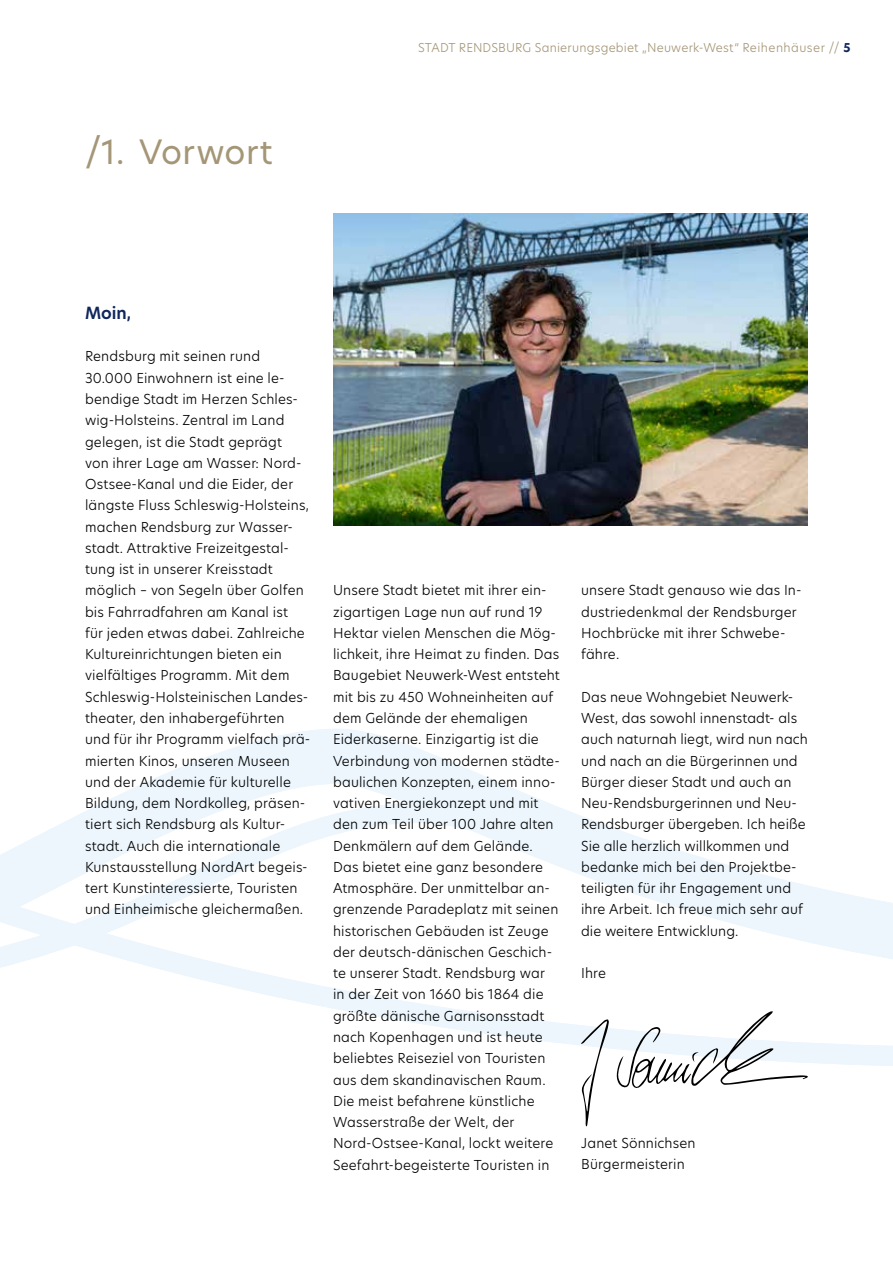
<style>
.page{position:relative;width:893px;height:1263px;background:#fff}
.page>*{position:absolute;margin:0;border:0;box-sizing:border-box;transform-origin:0 0}
.t1{font:33px "New Hero";letter-spacing:.015em;color:#a49676}
.t2{font:600 16.5px "New Hero";color:#10275c}
.t3{font:300 13.5px/21.3px "New Hero";letter-spacing:.01em;color:#000}
.t4{font:300 12px "New Hero";letter-spacing:.015em;color:#a49676}
.s1{font-weight:700;color:#10275c}
</style>
<div class="page">
<svg style="left:103px;top:729px;width:445px;height:74px;fill:#ecf6fc"></svg>
<div style="left:0;top:803px;width:893px;height:215px;background:linear-gradient(to right,#f2f9fd,#fdfeff)"></div>
<svg style="left:0;top:851px;width:893px;height:215px"></svg>
<img style="left:333px;top:213px;width:475px;height:312px">
<svg style="left:581px;top:1019px;width:28px;height:107px"></svg>
<svg style="left:616px;top:1011px;width:192px;height:77px"></svg>
<h1 class="t1" style="left:85px;top:129px;width:189px">/1. Vorwort</h1>
<p class="t4" style="left:418px;top:40px;width:434px">STADT RENDSBURG Sanierungsgebiet „Neuwerk-West“ Reihenhäuser // <span class="s1">5</span></p>
<p class="t2" style="left:85px;top:302px;width:48px">Moin,</p>
<p class="t3" style="left:85px;top:345px;width:227px">Rendsburg mit seinen rund<br>30.000 Einwohnern ist eine le&shy;bendige Stadt im Herzen Schles&shy;wig-Holsteins. Zentral im Land gelegen, ist die Stadt geprägt<br>von ihrer Lage am Wasser: Nord-<br>Ostsee-Kanal und die Eider, der längste Fluss Schleswig-Holsteins, machen Rendsburg zur Wasser&shy;stadt. Attraktive Freizeitgestal&shy;tung ist in unserer Kreisstadt möglich – von Segeln über Golfen bis Fahrradfahren am Kanal ist<br>für jeden etwas dabei. Zahlreiche<br>Kultureinrichtungen bieten ein vielfältiges Programm. Mit dem<br>Schleswig-Holsteinischen Landes&shy;theater, den inhabergeführten und für ihr Programm vielfach prä&shy;mierten Kinos, unseren Museen und der Akademie für kulturelle<br>Bildung, dem Nordkolleg, präsen&shy;tiert sich Rendsburg als Kultur&shy;stadt. Auch die internationale<br>Kunstausstellung NordArt begeis&shy;tert Kunstinteressierte, Touristen und Einheimische gleichermaßen.</p>
<p class="t3" style="left:333px;top:579px;width:228px">Unsere Stadt bietet mit ihrer ein&shy;zigartigen Lage nun auf rund 19<br>Hektar vielen Menschen die Mög&shy;lichkeit, ihre Heimat zu finden. Das<br>Baugebiet Neuwerk-West entsteht mit bis zu 450 Wohneinheiten auf dem Gelände der ehemaligen<br>Eiderkaserne. Einzigartig ist die<br>Verbindung von modernen städte&shy;baulichen Konzepten, einem inno&shy;vativen Energiekonzept und mit den zum Teil über 100 Jahre alten<br>Denkmälern auf dem Gelände.<br>Das bietet eine ganz besondere<br>Atmosphäre. Der unmittelbar an&shy;grenzende Paradeplatz mit seinen historischen Gebäuden ist Zeuge der deutsch-dänischen Geschich&shy;te unserer Stadt. Rendsburg war<br>in der Zeit von 1660 bis 1864 die größte dänische Garnisonsstadt nach Kopenhagen und ist heute beliebtes Reiseziel von Touristen aus dem skandinavischen Raum.<br>Die meist befahrene künstliche<br>Wasserstraße der Welt, der<br>Nord-Ostsee-Kanal, lockt weitere<br>Seefahrt-begeisterte Touristen in</p>
<p class="t3" style="left:581px;top:579px;width:222px">unsere Stadt genauso wie das In&shy;dustriedenkmal der Rendsburger<br>Hochbrücke mit ihrer Schwebe&shy;fähre.</p>
<p class="t3" style="left:581px;top:686px;width:228px">Das neue Wohngebiet Neuwerk-<br>West, das sowohl innenstadt- als auch naturnah liegt, wird nun nach und nach an die Bürgerinnen und<br>Bürger dieser Stadt und auch an<br>Neu-Rendsburgerinnen und Neu-<br>Rendsburger übergeben. Ich heiße<br>Sie alle herzlich willkommen und bedanke mich bei den Projektbe&shy;teiligten für ihr Engagement und ihre Arbeit. Ich freue mich sehr auf die weitere Entwicklung.</p>
<p class="t3" style="left:581px;top:962px;width:26px">Ihre</p>
<p class="t3" style="left:581px;top:1132px;width:116px">Janet Sönnichsen<br>Bürgermeisterin</p>
</div>
